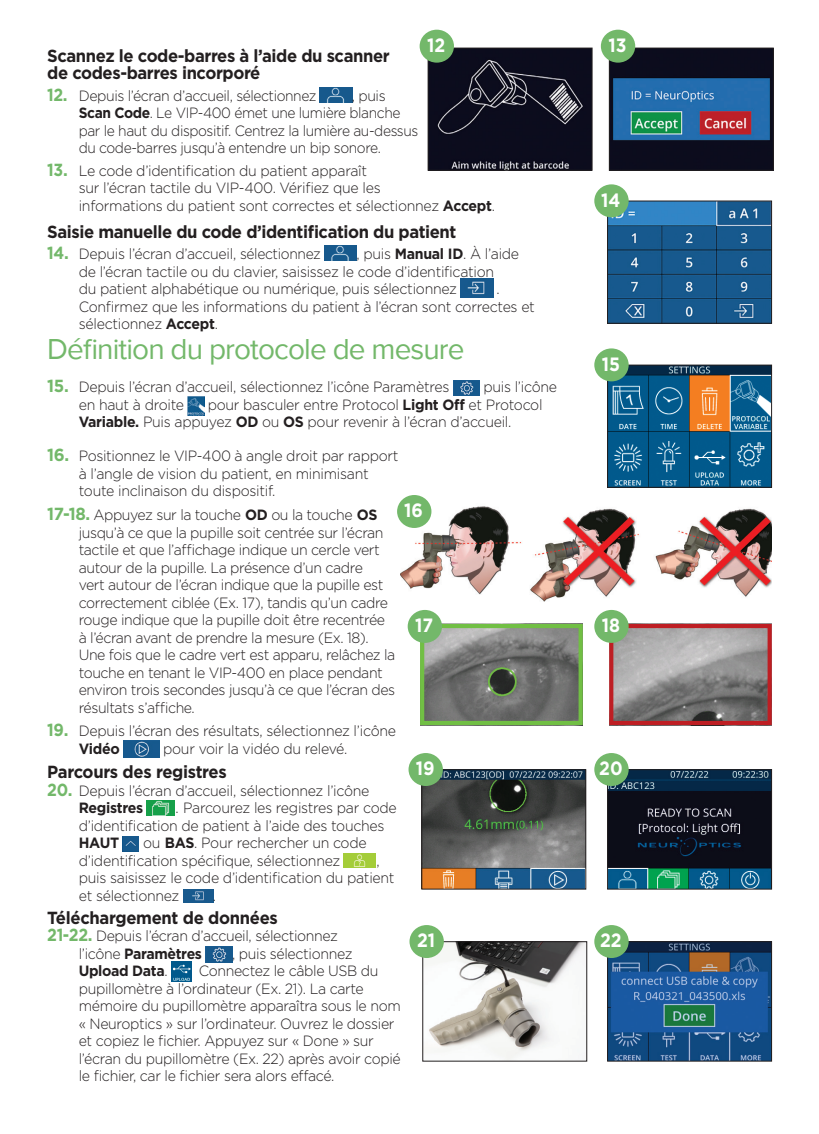
<style>
.page{position:relative;width:819px;height:1134px;background:#fff}
.page>*{position:absolute;margin:0;border:0;box-sizing:border-box;transform-origin:0 0}
.t1{font:29.75px "Proxima Nova";letter-spacing:-.03em;color:#73b86a}
.t2{font:700 19.25px "Gotham";color:#fff;scale:.9 1}
.t3{font:700 17.5px/17.5px "Gotham";letter-spacing:-.025em;color:#231f20;scale:.95 1}
.t4{font:300 14.88px/17.5px "Gotham";letter-spacing:-.025em;color:#231f20;scale:.95 1}
.t5{font:700 14.88px "Gotham";letter-spacing:-.025em;color:#231f20;scale:.95 1}
.s1{font-weight:700;font-size:17.5px;color:#73b86a}
.s2{font-weight:700}
.s3{font-weight:300}
</style>
<div class="page">
<img style="left:320px;top:87px;width:32px;height:15px">
<svg style="left:428px;top:48px;width:164px;height:123px"></svg>
<svg style="left:609px;top:48px;width:165px;height:123px"></svg>
<img style="left:324px;top:246px;width:33px;height:15px">
<img style="left:461px;top:279px;width:33px;height:19px">
<img style="left:400px;top:502px;width:372px;height:111px">
<img style="left:425px;top:629px;width:153px;height:91px">
<div style="left:420px;top:624px;width:163px;height:101px;border:4px solid #71bf44"></div>
<img style="left:614px;top:629px;width:153px;height:91px">
<div style="left:609px;top:624px;width:163px;height:101px;border:4px solid #be1e23"></div>
<img style="left:123px;top:741px;width:36px;height:16px">
<svg style="left:607px;top:201px;width:165px;height:123px"></svg>
<svg style="left:607px;top:365px;width:165px;height:123px"></svg>
<svg style="left:421px;top:769px;width:165px;height:120px"></svg>
<svg style="left:607px;top:769px;width:165px;height:120px"></svg>
<svg style="left:607px;top:941px;width:165px;height:120px"></svg>
<svg style="left:422px;top:941px;width:165px;height:120px"></svg>
<div style="left:594px;top:184px;width:35px;height:33px;background:#73b86a;border-radius:50%"></div>
<div style="left:594px;top:348px;width:35px;height:33px;background:#73b86a;border-radius:50%"></div>
<div style="left:409px;top:753px;width:34px;height:33px;background:#73b86a;border-radius:50%"></div>
<div style="left:594px;top:753px;width:35px;height:33px;background:#73b86a;border-radius:50%"></div>
<div style="left:594px;top:925px;width:35px;height:33px;background:#73b86a;border-radius:50%"></div>
<div style="left:410px;top:925px;width:34px;height:33px;background:#73b86a;border-radius:50%"></div>
<div style="left:397px;top:495px;width:34px;height:33px;background:#73b86a;border-radius:50%"></div>
<div style="left:408px;top:610px;width:34px;height:33px;background:#73b86a;border-radius:50%"></div>
<div style="left:594px;top:610px;width:35px;height:33px;background:#73b86a;border-radius:50%"></div>
<img style="left:453px;top:381px;width:27px;height:15px">
<img style="left:188px;top:396px;width:16px;height:19px">
<img style="left:147px;top:801px;width:27px;height:15px">
<img style="left:123px;top:837px;width:16px;height:14px">
<img style="left:344px;top:854px;width:31px;height:13px">
<img style="left:183px;top:889px;width:30px;height:13px">
<img style="left:206px;top:947px;width:27px;height:15px">
<img style="left:171px;top:962px;width:20px;height:20px">
<div style="left:420px;top:30px;width:34px;height:33px;background:#73b86a;border-radius:50%"></div>
<div style="left:601px;top:30px;width:34px;height:33px;background:#73b86a;border-radius:50%"></div>
<p class="t2" style="left:427px;top:33px;width:22px">12</p>
<p class="t2" style="left:608px;top:33px;width:22px">13</p>
<p class="t3" style="left:47px;top:47px;width:362px">Scannez le code-barres à l’aide du scanner de codes-barres incorporé</p>
<p class="t4" style="left:47px;top:86px;width:285px"><span class="s1">12.</span> Depuis l’écran d’accueil, sélectionnez</p>
<p class="t4" style="left:79px;top:86px;width:359px;text-indent:273px">, puis <span class="s2">Scan Code</span>. Le VIP-400 émet une lumière blanche par le haut du dispositif. Centrez la lumière au-dessus du code-barres jusqu’à entendre un bip sonore.</p>
<p class="t4" style="left:79px;top:161px;width:440px;text-indent:-32px"><span class="s1">13.</span> Le code d’identification du patient apparaît<br>sur l’écran tactile du VIP-400. Vérifiez que les<br>informations du patient sont correctes et sélectionnez <span class="s2">Accept</span>.</p>
<p class="t3" style="left:47px;top:223px;width:432px">Saisie manuelle du code d’identification du patient</p>
<p class="t4" style="left:47px;top:245px;width:290px"><span class="s1">14.</span> Depuis l’écran d’accueil, sélectionnez</p>
<p class="t2" style="left:601px;top:187px;width:23px">14</p>
<p class="t4" style="left:79px;top:245px;width:465px;text-indent:278px">, puis <span class="s2">Manual ID</span>. À l’aide de l’écran tactile ou du clavier, saisissez le code d’identification<br>du patient alphabétique ou numérique, puis sélectionnez</p>
<p class="t4" style="left:79px;top:280px;width:482px;text-indent:418px">.<br>Confirmez que les informations du patient à l’écran sont correctes et sélectionnez <span class="s2">Accept</span>.</p>
<p class="t1" style="left:47px;top:332px;width:419px">Définition du protocole de mesure</p>
<p class="t4" style="left:47px;top:378px;width:425px"><span class="s1">15.</span> Depuis l’écran d’accueil, sélectionnez l’icône Paramètres</p>
<p class="t4" style="left:483px;top:378px;width:79px">puis l’icône</p>
<p class="t4" style="left:79px;top:395px;width:113px">en haut à droite</p>
<p class="t4" style="left:79px;top:395px;width:490px;text-indent:129px">pour basculer entre Protocol <span class="s2">Light Off</span> et Protocol<br><span class="s2">Variable.</span> Puis appuyez <span class="s2">OD</span> ou <span class="s2">OS</span> pour revenir à l’écran d’accueil.</p>
<p class="t2" style="left:602px;top:351px;width:22px">15</p>
<p class="t4" style="left:79px;top:447px;width:338px;text-indent:-32px"><span class="s1">16.</span> Positionnez le VIP-400 à angle droit par rapport à l’angle de vision du patient, en minimisant toute inclinaison du dispositif.</p>
<p class="t4" style="left:79px;top:506px;width:335px;text-indent:-32px"><span class="s1">17-18.</span> Appuyez sur la touche <span class="s2">OD</span> ou la touche <span class="s2">OS </span>jusqu’à ce que la pupille soit centrée sur l’écran tactile et que l’affichage indique un cercle vert autour de la pupille. La présence d’un cadre<br>vert autour de l’écran indique que la pupille est correctement ciblée (Ex. 17), tandis qu’un cadre rouge indique que la pupille doit être recentrée à l’écran avant de prendre la mesure (Ex. 18).<br>Une fois que le cadre vert est apparu, relâchez la touche en tenant le VIP-400 en place pendant environ trois secondes jusqu’à ce que l’écran des résultats s’affiche.</p>
<p class="t4" style="left:79px;top:722px;width:336px;text-indent:-32px"><span class="s1">19.</span> Depuis l’écran des résultats, sélectionnez l’icône<br><span class="s2">Vidéo</span></p>
<p class="t2" style="left:404px;top:498px;width:22px">16</p>
<p class="t2" style="left:415px;top:613px;width:22px">17</p>
<p class="t2" style="left:602px;top:613px;width:22px">18</p>
<p class="t4" style="left:163px;top:739px;width:195px">pour voir la vidéo du relevé.</p>
<p class="t3" style="left:47px;top:763px;width:191px">Parcours des registres</p>
<p class="t4" style="left:79px;top:781px;width:308px;text-indent:-32px"><span class="s1">20.</span> Depuis l’écran d’accueil, sélectionnez l’icône<br><span class="s2">Registres</span></p>
<p class="t4" style="left:79px;top:799px;width:336px;text-indent:97px">. Parcourez les registres par code d’identification de patient à l’aide des touches<br><span class="s2">HAUT</span></p>
<p class="t4" style="left:79px;top:834px;width:305px;text-indent:64px">ou <span class="s2">BAS</span>. Pour rechercher un code d’identification spécifique, sélectionnez</p>
<p class="t4" style="left:79px;top:851px;width:334px;text-indent:298px">, puis saisissez le code d’identification du patient et sélectionnez</p>
<p class="t4" style="left:213px;top:886px;width:5px">.</p>
<p class="t3" style="left:47px;top:909px;width:244px">Téléchargement de données</p>
<p class="t4" style="left:79px;top:927px;width:274px;text-indent:-32px"><span class="s1">21-22.</span> Depuis l’écran d’accueil, sélectionnez l’icône <span class="s2">Paramètres</span></p>
<p class="t4" style="left:232px;top:944px;width:128px">, puis sélectionnez</p>
<p class="t4" style="left:79px;top:962px;width:341px;text-indent:120px">Connectez le câble USB du pupillomètre à l’ordinateur (Ex. 21). La carte mémoire du pupillomètre apparaîtra sous le nom « Neuroptics » sur l’ordinateur. Ouvrez le dossier et copiez le fichier. Appuyez sur « Done » sur l’écran du pupillomètre (Ex. 22) après avoir copié le fichier, car le fichier sera alors effacé.</p>
<p class="t5" style="left:79px;top:961px;width:95px">Upload Data<span class="s3">.</span></p>
<p class="t2" style="left:416px;top:756px;width:22px">19</p>
<p class="t2" style="left:599px;top:756px;width:28px">20</p>
<p class="t2" style="left:417px;top:928px;width:22px">21</p>
<p class="t2" style="left:600px;top:928px;width:25px">22</p>
</div>
